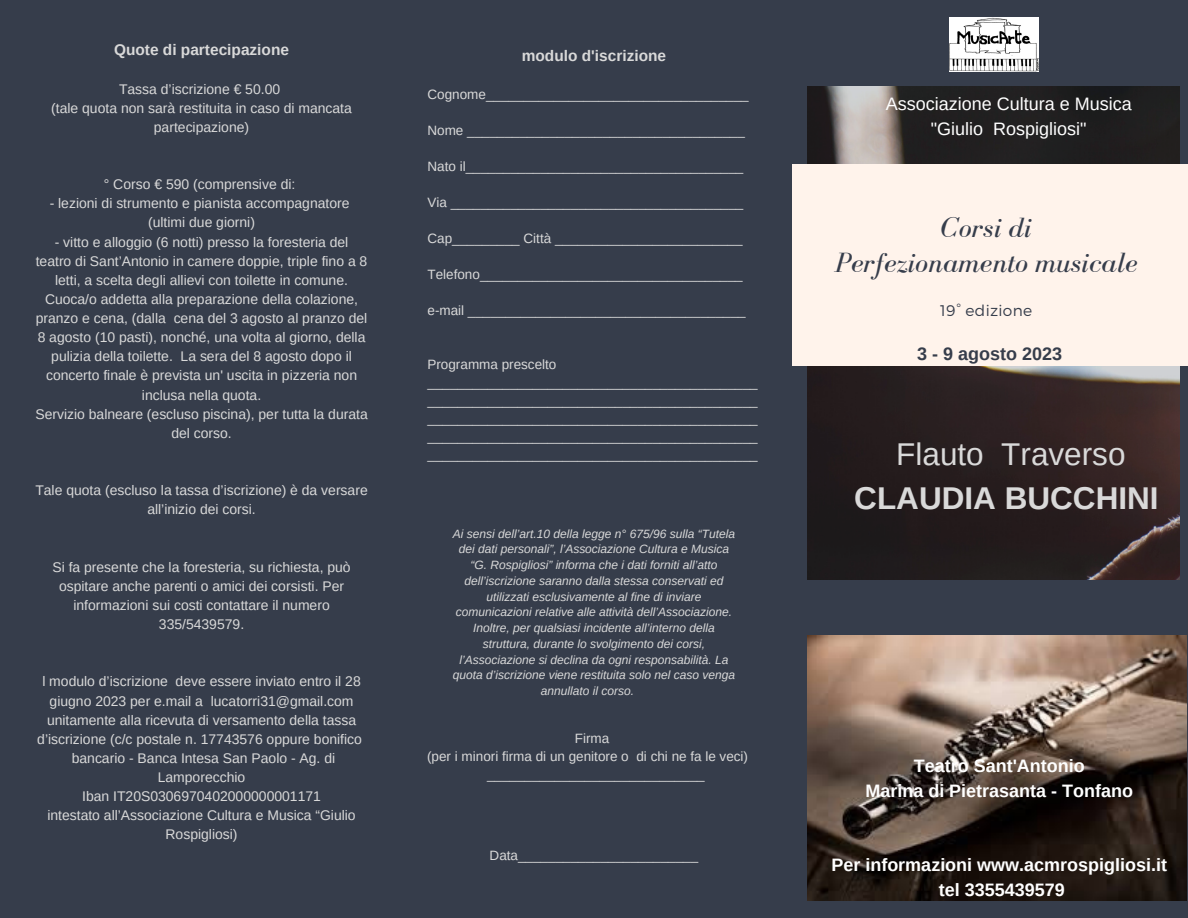
<style>
.page{position:relative;width:1188px;height:918px;background:#363d4b}
.page>*{position:absolute;margin:0;border:0;box-sizing:border-box;transform-origin:0 0}
.t1{font:700 31.5px "Arimo";color:#d9d9d9}
.t2{font:31.5px "Arimo";color:#d9d9d9}
.t3{font:italic 28.65px/34.8px "Bodoni FLF";color:#363d4b;text-align:center}
.t4{font:700 18px/24.8px "Arimo";color:#fff;text-align:center}
.t5{font:18px/24.8px "Arimo";color:#fff;text-align:center}
.t6{font:700 18px "Arimo";color:#363d4b}
.t7{font:700 15.45px "Arimo";color:#d9d9d9}
.t8{font:300 15.45px "Montserrat";letter-spacing:.02em;color:#363d4b}
.t9{font:13.95px/19.2px "Arimo";color:#d9d9d9;text-align:center}
.t10{font:13.5px/18px "Arimo";color:#d9d9d9}
.t11{font:italic 12px "Arimo";color:#d9d9d9}
</style>
<div class="page">
<img style="left:807px;top:87px;width:373px;height:493px">
<div style="left:792px;top:164px;width:396px;height:202px;background:#fff3eb"></div>
<img style="left:949px;top:17px;width:89px;height:54px">
<img style="left:807px;top:635px;width:379px;height:266px">
<p class="t7" style="left:114px;top:41px;width:176px">Quote di partecipazione</p>
<p class="t9" style="left:51px;top:79px;width:302px">Tassa d’iscrizione € 50.00<br>(tale quota non sarà restituita in caso di mancata partecipazione)</p>
<p class="t9" style="left:104px;top:175px;width:193px">° Corso € 590 (comprensive di:</p>
<p class="t9" style="left:50px;top:194px;width:301px">- lezioni di strumento e pianista accompagnatore (ultimi due giorni)</p>
<p class="t9" style="left:35px;top:232px;width:334px">- vitto e alloggio (6 notti) presso la foresteria del teatro di Sant’Antonio in camere doppie, triple fino a 8 letti, a scelta degli allievi con toilette in comune.<br>Cuoca/o addetta alla preparazione della colazione, pranzo e cena, (dalla cena del 3 agosto al pranzo del 8 agosto (10 pasti), nonché, una volta al giorno, della pulizia della toilette. La sera del 8 agosto dopo il concerto finale è prevista un' uscita in pizzeria non inclusa nella quota.<br>Servizio balneare (escluso piscina), per tutta la durata del corso.</p>
<p class="t9" style="left:35px;top:481px;width:334px">Tale quota (escluso la tassa d’iscrizione) è da versare all’inizio dei corsi.</p>
<p class="t9" style="left:52px;top:557px;width:300px">Si fa presente che la foresteria, su richiesta, può ospitare anche parenti o amici dei corsisti. Per informazioni sui costi contattare il numero 335/5439579.</p>
<p class="t9" style="left:37px;top:672px;width:326px">l modulo d’iscrizione deve essere inviato entro il 28 giugno 2023 per e.mail a lucatorri31@gmail.com unitamente alla ricevuta di versamento della tassa d’iscrizione (c/c postale n. 17743576 oppure bonifico bancario - Banca Intesa San Paolo - Ag. di Lamporecchio<br>Iban IT20S0306970402000000001171<br>intestato all’Associazione Cultura e Musica “Giulio Rospigliosi)</p>
<p class="t7" style="left:522px;top:47px;width:146px">modulo d'iscrizione</p>
<p class="t10" style="left:428px;top:85px;width:323px">Cognome___________________________________</p>
<p class="t10" style="left:428px;top:121px;width:319px">Nome _____________________________________</p>
<p class="t10" style="left:428px;top:157px;width:317px">Nato il_____________________________________</p>
<p class="t10" style="left:428px;top:193px;width:317px">Via _______________________________________</p>
<p class="t10" style="left:428px;top:229px;width:317px">Cap_________ Città _________________________</p>
<p class="t10" style="left:428px;top:265px;width:317px">Telefono___________________________________</p>
<p class="t10" style="left:428px;top:301px;width:320px">e-mail _____________________________________</p>
<p class="t10" style="left:428px;top:355px;width:332px">Programma prescelto ____________________________________________ ____________________________________________ ____________________________________________ ____________________________________________ ____________________________________________</p>
<p class="t11" style="left:453px;top:527px;width:284px">Ai sensi dell’art.10 della legge n° 675/96 sulla “Tutela</p>
<p class="t11" style="left:459px;top:542px;width:272px">dei dati personali”, l’Associazione Cultura e Musica</p>
<p class="t11" style="left:470px;top:558px;width:249px">“G. Rospigliosi” informa che i dati forniti all’atto</p>
<p class="t11" style="left:464px;top:574px;width:261px">dell’iscrizione saranno dalla stessa conservati ed</p>
<p class="t11" style="left:486px;top:590px;width:217px">utilizzati esclusivamente al fine di inviare</p>
<p class="t11" style="left:456px;top:605px;width:278px">comunicazioni relative alle attività dell’Associazione.</p>
<p class="t11" style="left:473px;top:621px;width:243px">Inoltre, per qualsiasi incidente all’interno della</p>
<p class="t11" style="left:483px;top:637px;width:224px">struttura, durante lo svolgimento dei corsi,</p>
<p class="t11" style="left:459px;top:653px;width:271px">l’Associazione si declina da ogni responsabilità. La</p>
<p class="t11" style="left:453px;top:668px;width:284px">quota d’iscrizione viene restituita solo nel caso venga</p>
<p class="t11" style="left:541px;top:684px;width:95px">annullato il corso.</p>
<p class="t10" style="left:575px;top:730px;width:36px">Firma</p>
<p class="t10" style="left:427px;top:748px;width:323px">(per i minori firma di un genitore o di chi ne fa le veci)</p>
<p class="t10" style="left:487px;top:766px;width:219px">_____________________________</p>
<p class="t10" style="left:490px;top:846px;width:210px">Data________________________</p>
<p class="t5" style="left:886px;top:92px;width:248px">Associazione Cultura e Musica "Giulio Rospigliosi"</p>
<h2 class="t3" style="left:835px;top:210px;width:304px">Corsi di<br>Perfezionamento musicale</h2>
<p class="t8" style="left:940px;top:301px;width:94px">19° edizione</p>
<p class="t6" style="left:917px;top:344px;width:146px">3 - 9 agosto 2023</p>
<h1 class="t2" style="left:896px;top:436px;width:231px">Flauto Traverso</h1>
<h1 class="t1" style="left:854px;top:480px;width:306px">CLAUDIA BUCCHINI</h1>
<p class="t4" style="left:865px;top:753px;width:269px">Teatro Sant'Antonio<br>Marina di Pietrasanta - Tonfano</p>
<p class="t4" style="left:831px;top:852px;width:337px">Per informazioni www.acmrospigliosi.it tel 3355439579</p>
</div>
